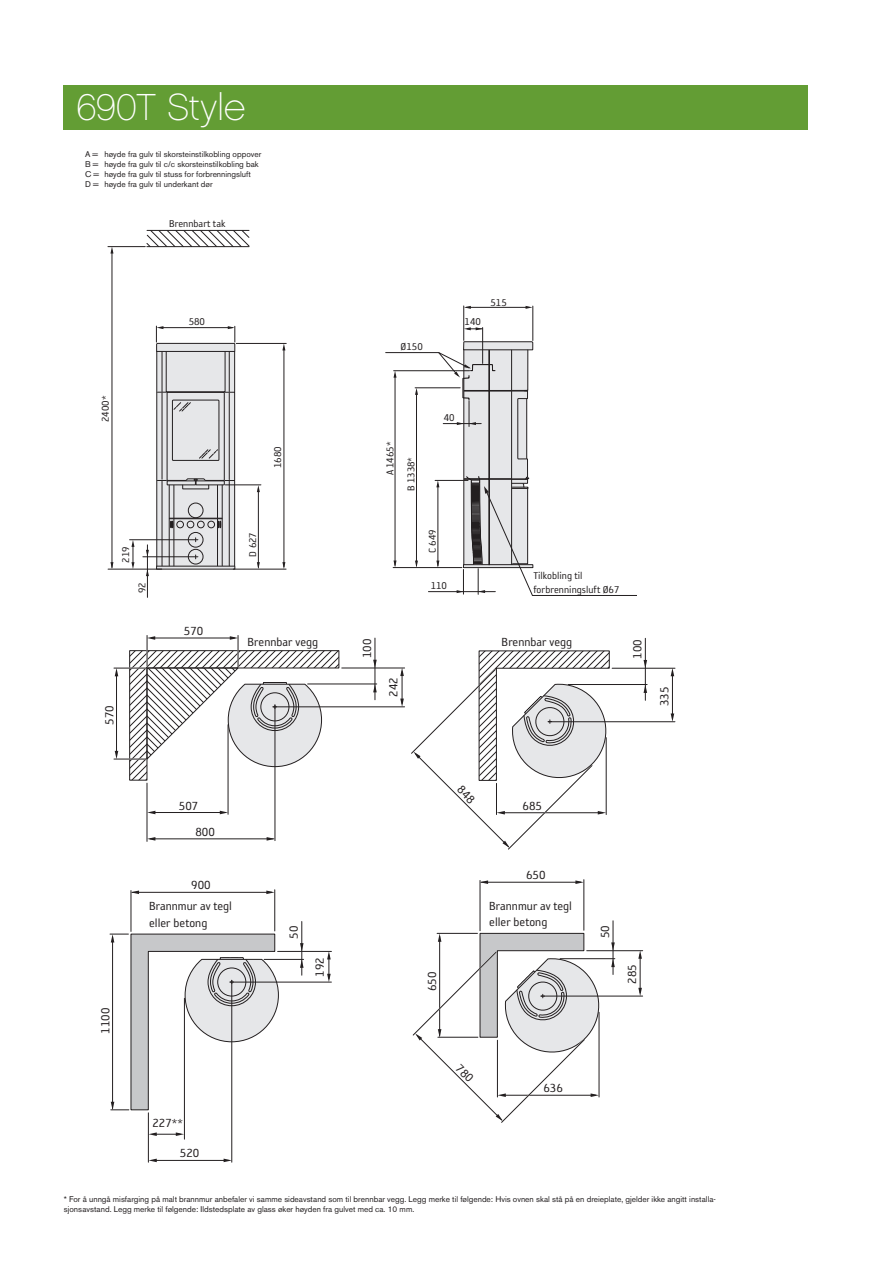
<style>
.page{position:relative;width:893px;height:1263px;background:#fff}
.page>*{position:absolute;margin:0;border:0;box-sizing:border-box;transform-origin:0 0}
.t1{font:37.5px "Chalet Paris Nineteen Sixty";color:#fff}
.t2{font:13.5px/21.5px "Reykjavik One OT A Gauge";color:#231f20}
.t3{font:11.4px/13.6px "Reykjavik One OT A Gauge";color:#231f20}
.t4{font:8.25px/9.9px "Akzidenz Grotesk BE";color:#231f20}
</style>
<div class="page">
<div style="left:64px;top:85px;width:744px;height:45px;background:#639d34"></div>
<svg style="left:110px;top:933px;width:169px;height:178px"></svg>
<hr style="left:278px;top:951px;width:53px;height:1px;background:#231f20">
<hr style="left:154px;top:1160px;width:74px;height:1px;background:#231f20">
<hr style="left:231px;top:980px;width:1px;height:182px;background:#231f20">
<hr style="left:184px;top:998px;width:1px;height:141px;background:#231f20">
<hr style="left:148px;top:1113px;width:1px;height:49px;background:#231f20">
<hr style="left:230px;top:982px;width:101px;height:1px;background:#231f20">
<hr style="left:301px;top:921px;width:1px;height:54px;background:#231f20">
<hr style="left:264px;top:959px;width:40px;height:1px;background:#231f20">
<svg style="left:148px;top:1158px;width:9px;height:4px"></svg>
<svg style="left:224px;top:1158px;width:8px;height:4px"></svg>
<svg style="left:148px;top:1132px;width:36px;height:4px"></svg>
<svg style="left:327px;top:951px;width:4px;height:31px"></svg>
<svg style="left:300px;top:959px;width:4px;height:9px"></svg>
<svg style="left:300px;top:943px;width:4px;height:8px"></svg>
<hr style="left:132px;top:892px;width:140px;height:1px;background:#231f20">
<hr style="left:274px;top:890px;width:1px;height:41px;background:#231f20">
<svg style="left:266px;top:890px;width:9px;height:4px"></svg>
<svg style="left:132px;top:890px;width:7px;height:4px"></svg>
<hr style="left:131px;top:890px;width:1px;height:41px;background:#231f20">
<svg style="left:129px;top:650px;width:211px;height:131px"></svg>
<hr style="left:150px;top:838px;width:123px;height:1px;background:#231f20">
<hr style="left:275px;top:705px;width:1px;height:136px;background:#231f20">
<hr style="left:342px;top:668px;width:63px;height:1px;background:#231f20">
<hr style="left:153px;top:812px;width:72px;height:1px;background:#231f20">
<hr style="left:228px;top:725px;width:1px;height:89px;background:#231f20">
<hr style="left:147px;top:783px;width:1px;height:58px;background:#231f20">
<hr style="left:152px;top:638px;width:83px;height:1px;background:#231f20">
<hr style="left:237px;top:635px;width:2px;height:32px;background:#fff">
<hr style="left:238px;top:635px;width:1px;height:32px;background:#231f20">
<hr style="left:146px;top:635px;width:2px;height:31px;background:#fff">
<hr style="left:147px;top:635px;width:1px;height:31px;background:#231f20">
<hr style="left:116px;top:671px;width:1px;height:83px;background:#231f20">
<hr style="left:114px;top:667px;width:31px;height:2px;background:#fff">
<hr style="left:114px;top:668px;width:31px;height:1px;background:#231f20">
<hr style="left:114px;top:758px;width:32px;height:2px;background:#fff">
<hr style="left:114px;top:759px;width:32px;height:1px;background:#231f20">
<hr style="left:402px;top:672px;width:1px;height:31px;background:#231f20">
<hr style="left:273px;top:706px;width:132px;height:1px;background:#231f20">
<hr style="left:375px;top:638px;width:1px;height:62px;background:#231f20">
<hr style="left:308px;top:684px;width:69px;height:1px;background:#231f20">
<svg style="left:147px;top:837px;width:8px;height:4px"></svg>
<svg style="left:267px;top:837px;width:8px;height:4px"></svg>
<svg style="left:147px;top:811px;width:8px;height:3px"></svg>
<svg style="left:220px;top:811px;width:8px;height:3px"></svg>
<svg style="left:147px;top:636px;width:8px;height:4px"></svg>
<svg style="left:230px;top:636px;width:8px;height:4px"></svg>
<svg style="left:115px;top:751px;width:3px;height:8px"></svg>
<svg style="left:115px;top:668px;width:3px;height:8px"></svg>
<svg style="left:400px;top:668px;width:4px;height:8px"></svg>
<svg style="left:400px;top:698px;width:4px;height:9px"></svg>
<svg style="left:373px;top:684px;width:4px;height:8px"></svg>
<svg style="left:373px;top:660px;width:4px;height:8px"></svg>
<hr style="left:587px;top:950px;width:56px;height:1px;background:#231f20">
<hr style="left:640px;top:954px;width:1px;height:39px;background:#231f20">
<hr style="left:541px;top:996px;width:102px;height:1px;background:#231f20">
<hr style="left:613px;top:921px;width:1px;height:53px;background:#231f20">
<hr style="left:560px;top:958px;width:55px;height:1px;background:#231f20">
<svg style="left:638px;top:950px;width:4px;height:9px"></svg>
<svg style="left:638px;top:988px;width:4px;height:8px"></svg>
<svg style="left:611px;top:959px;width:4px;height:8px"></svg>
<svg style="left:611px;top:942px;width:4px;height:9px"></svg>
<hr style="left:481px;top:882px;width:100px;height:1px;background:#231f20">
<hr style="left:584px;top:880px;width:1px;height:50px;background:#231f20">
<svg style="left:575px;top:880px;width:9px;height:4px"></svg>
<svg style="left:481px;top:880px;width:7px;height:4px"></svg>
<hr style="left:480px;top:880px;width:1px;height:51px;background:#231f20">
<hr style="left:612px;top:668px;width:63px;height:1px;background:#231f20">
<hr style="left:672px;top:672px;width:1px;height:46px;background:#231f20">
<hr style="left:548px;top:721px;width:127px;height:1px;background:#231f20">
<hr style="left:645px;top:638px;width:1px;height:62px;background:#231f20">
<hr style="left:568px;top:684px;width:79px;height:1px;background:#231f20">
<svg style="left:671px;top:668px;width:3px;height:8px"></svg>
<svg style="left:671px;top:713px;width:3px;height:9px"></svg>
<svg style="left:643px;top:685px;width:4px;height:8px"></svg>
<svg style="left:643px;top:660px;width:4px;height:8px"></svg>
<hr style="left:284px;top:349px;width:1px;height:218px;background:#231f20">
<svg style="left:282px;top:562px;width:3px;height:7px"></svg>
<hr style="left:236px;top:343px;width:50px;height:1px;background:#231f20">
<svg style="left:282px;top:343px;width:3px;height:7px"></svg>
<hr style="left:112px;top:251px;width:1px;height:316px;background:#231f20">
<svg style="left:110px;top:562px;width:3px;height:7px"></svg>
<hr style="left:108px;top:246px;width:37px;height:1px;background:#231f20">
<svg style="left:110px;top:247px;width:3px;height:7px"></svg>
<hr style="left:108px;top:569px;width:54px;height:1px;background:#231f20">
<hr style="left:258px;top:489px;width:1px;height:78px;background:#231f20">
<hr style="left:225px;top:485px;width:36px;height:1px;background:#231f20">
<svg style="left:257px;top:562px;width:3px;height:7px"></svg>
<svg style="left:257px;top:485px;width:3px;height:7px"></svg>
<hr style="left:147px;top:545px;width:1px;height:52px;background:#231f20">
<hr style="left:143px;top:556px;width:55px;height:1px;background:#231f20">
<hr style="left:130px;top:539px;width:68px;height:1px;background:#231f20">
<svg style="left:146px;top:550px;width:3px;height:7px"></svg>
<svg style="left:146px;top:569px;width:3px;height:7px"></svg>
<svg style="left:131px;top:540px;width:3px;height:29px"></svg>
<hr style="left:233px;top:569px;width:53px;height:1px;background:#231f20">
<svg style="left:156px;top:326px;width:80px;height:244px;background:#cacacc"></svg>
<svg style="left:147px;top:231px;width:102px;height:15px"></svg>
<hr style="left:147px;top:230px;width:102px;height:1px;background:#231f20">
<hr style="left:147px;top:246px;width:102px;height:1px;background:#231f20">
<hr style="left:463px;top:306px;width:1px;height:34px;background:#231f20">
<hr style="left:482px;top:327px;width:1px;height:36px;background:#231f20">
<hr style="left:533px;top:306px;width:1px;height:35px;background:#231f20">
<svg style="left:464px;top:327px;width:19px;height:3px"></svg>
<hr style="left:466px;top:307px;width:62px;height:1px;background:#231f20">
<svg style="left:526px;top:306px;width:6px;height:3px"></svg>
<svg style="left:464px;top:306px;width:7px;height:3px"></svg>
<svg style="left:385px;top:341px;width:252px;height:255px"></svg>
<svg style="left:412px;top:932px;width:192px;height:191px"></svg>
<svg style="left:411px;top:650px;width:201px;height:200px"></svg>
<h1 class="t1" style="left:77px;top:86px;width:171px">690T Style</h1>
<p class="t4" style="left:85px;top:149px;width:178px">A = høyde fra gulv til skorsteinstilkobling oppover B = høyde fra gulv til c/c skorsteinstilkobling bak C = høyde fra gulv til stuss for forbrenningsluft<br>D = høyde fra gulv til underkant dør</p>
<h3 class="t3" style="left:169px;top:217px;width:58px">Brennbart tak</h3>
<h3 class="t3" style="left:99px;top:422px;width:28px;rotate:-90deg">2400*</h3>
<h3 class="t3" style="left:189px;top:315px;width:18px">580</h3>
<h3 class="t3" style="left:119px;top:563px;width:18px;rotate:-90deg">219</h3>
<h3 class="t3" style="left:135px;top:593px;width:12px;rotate:-90deg">92</h3>
<h2 class="t2" style="left:99px;top:725px;width:21px;rotate:-90deg">570</h2>
<h2 class="t2" style="left:184px;top:620px;width:21px">570</h2>
<h3 class="t3" style="left:271px;top:468px;width:23px;rotate:-90deg">1680</h3>
<h3 class="t3" style="left:246px;top:556px;width:26px;rotate:-90deg">D 627</h3>
<h2 class="t2" style="left:248px;top:631px;width:72px">Brennbar vegg</h2>
<h2 class="t2" style="left:95px;top:1034px;width:27px;rotate:-90deg">1100</h2>
<h2 class="t2" style="left:179px;top:795px;width:21px">507</h2>
<h2 class="t2" style="left:195px;top:821px;width:21px">800</h2>
<h2 class="t2" style="left:149px;top:874px;width:84px;text-indent:42px">900<br>Brannmur av tegl</h2>
<h2 class="t2" style="left:149px;top:912px;width:60px">eller betong</h2>
<h2 class="t2" style="left:283px;top:939px;width:14px;rotate:-90deg">50</h2>
<h2 class="t2" style="left:309px;top:977px;width:21px;rotate:-90deg">192</h2>
<h2 class="t2" style="left:152px;top:1112px;width:32px">227**</h2>
<h2 class="t2" style="left:180px;top:1142px;width:21px">520</h2>
<h3 class="t3" style="left:401px;top:340px;width:24px">Ø150</h3>
<h3 class="t3" style="left:465px;top:314px;width:18px">140</h3>
<h3 class="t3" style="left:490px;top:296px;width:18px">515</h3>
<h3 class="t3" style="left:383px;top:475px;width:35px;rotate:-90deg">A 1465*</h3>
<h3 class="t3" style="left:404px;top:491px;width:36px;rotate:-90deg">B 1338*</h3>
<h3 class="t3" style="left:444px;top:411px;width:12px">40</h3>
<h3 class="t3" style="left:426px;top:553px;width:25px;rotate:-90deg">C 649</h3>
<h3 class="t3" style="left:431px;top:579px;width:18px">110</h3>
<h2 class="t2" style="left:356px;top:658px;width:21px;rotate:-90deg">100</h2>
<h2 class="t2" style="left:383px;top:697px;width:21px;rotate:-90deg">242</h2>
<h3 class="t3" style="left:534px;top:569px;width:87px">Tilkobling til forbrenningsluft Ø67</h3>
<h2 class="t2" style="left:502px;top:631px;width:72px">Brennbar vegg</h2>
<h2 class="t2" style="left:627px;top:659px;width:21px;rotate:-90deg">100</h2>
<h2 class="t2" style="left:654px;top:706px;width:21px;rotate:-90deg">335</h2>
<h2 class="t2" style="left:422px;top:991px;width:21px;rotate:-90deg">650</h2>
<h2 class="t2" style="left:523px;top:795px;width:21px">685</h2>
<h2 class="t2" style="left:526px;top:864px;width:21px">650</h2>
<h2 class="t2" style="left:489px;top:898px;width:84px;line-height:16.2px">Brannmur av tegl eller betong</h2>
<h2 class="t2" style="left:594px;top:938px;width:14px;rotate:-90deg">50</h2>
<h2 class="t2" style="left:621px;top:983px;width:21px;rotate:-90deg">285</h2>
<h2 class="t2" style="left:543px;top:1077px;width:21px">636</h2>
<p class="t4" style="left:64px;top:1194px;width:654px">* For å unngå misfarging på malt brannmur anbefaler vi samme sideavstand som til brennbar vegg. Legg merke til følgende: Hvis ovnen skal stå på en dreieplate, gjelder ikke angitt installa&shy;sjonsavstand. Legg merke til følgende: Ildstedsplate av glass øker høyden fra gulvet med ca. 10 mm.</p>
</div>
